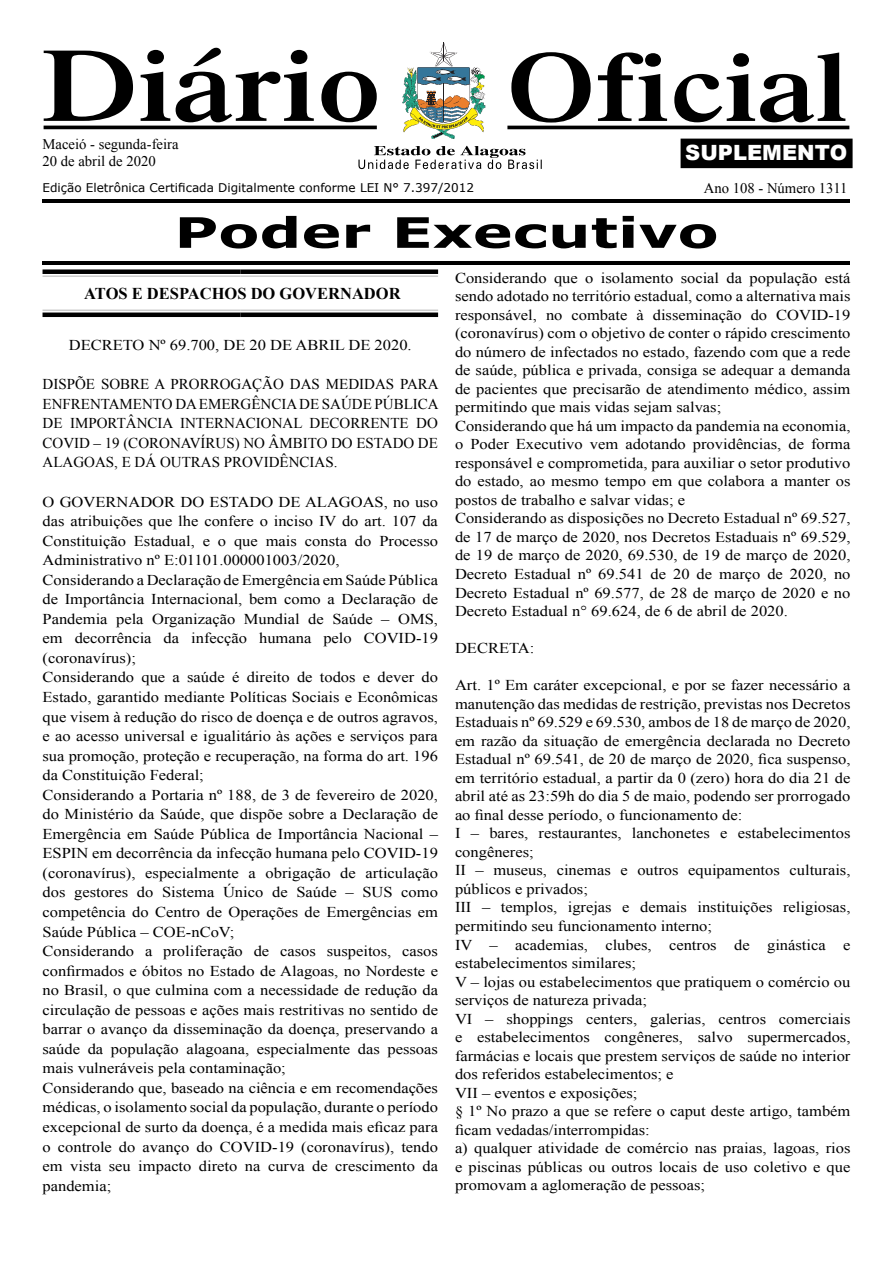
<style>
.page{position:relative;width:893px;height:1263px;background:#fff}
.page>*{position:absolute;margin:0;border:0;box-sizing:border-box;transform-origin:0 0}
.t1{font:700 42px "Verdana";color:#000;scale:1.43 1}
.t2{font:900 21px "Arial";color:#fff}
.t3{font:700 16.5px "Times New Roman";color:#000}
.t4{font:15px/18.6px "Times New Roman";color:#000;scale:1.1 1}
.t5{font:15px/19.5px "Times New Roman";color:#000;text-align:justify}
.t6{font:14.7px/17.5px "Times New Roman";color:#000}
.t7{font:12px "Verdana";color:#000}
</style>
<div class="page">
<hr style="left:507px;top:126px;width:342px;height:3px;background:#000">
<svg style="left:44px;top:43px;width:801px;height:126px"></svg>
<hr style="left:43px;top:261px;width:807px;height:4px;background:#000">
<hr style="left:43px;top:200px;width:807px;height:3px;background:#000">
<div style="left:43px;top:269px;width:197px;height:5px;background:#000"></div>
<div style="left:240px;top:269px;width:198px;height:5px;background:#000"></div>
<hr style="left:240px;top:309px;width:198px;height:2px;background:#ccc">
<hr style="left:43px;top:275px;width:197px;height:2px;background:#ccc">
<hr style="left:240px;top:275px;width:198px;height:2px;background:#ccc">
<hr style="left:43px;top:309px;width:197px;height:2px;background:#ccc">
<div style="left:43px;top:312px;width:197px;height:5px;background:#000"></div>
<div style="left:240px;top:312px;width:198px;height:5px;background:#000"></div>
<div style="left:681px;top:139px;width:171px;height:28px;background:#000"></div>
<div style="left:681px;top:139px;width:172px;height:29px;border:2px solid #000"></div>
<p class="t6" style="left:43px;top:135px;width:138px">Maceió - segunda-feira<br>20 de abril de 2020</p>
<p class="t7" style="left:43px;top:179px;width:433px">Edição Eletrônica Certificada Digitalmente conforme LEI N° 7.397/2012</p>
<p class="t6" style="left:704px;top:179px;width:145px">Ano 108 - Número 1311</p>
<h1 class="t1" style="left:174px;top:203px;width:382px">Poder Executivo</h1>
<p class="t3" style="left:84px;top:282px;width:318px">ATOS E DESPACHOS DO GOVERNADOR</p>
<h2 class="t2" style="left:685px;top:137px;width:164px">SUPLEMENTO</h2>
<p class="t4" style="left:455px;top:268px;width:361px">Considerando que o isolamento social da população está sendo adotado no território estadual, como a alternativa mais responsável, no combate à disseminação do COVID-19 (coronavírus) com o objetivo de conter o rápido crescimento do número de infectados no estado, fazendo com que a rede de saúde, pública e privada, consiga se adequar a demanda de pacientes que precisarão de atendimento médico, assim permitindo que mais vidas sejam salvas;<br>Considerando que há um impacto da pandemia na economia, o Poder Executivo vem adotando providências, de forma responsável e comprometida, para auxiliar o setor produtivo do estado, ao mesmo tempo em que colabora a manter os postos de trabalho e salvar vidas; e<br>Considerando as disposições no Decreto Estadual nº 69.527, de 17 de março de 2020, nos Decretos Estaduais nº 69.529, de 19 de março de 2020, 69.530, de 19 de março de 2020, Decreto Estadual nº 69.541 de 20 de março de 2020, no Decreto Estadual nº 69.577, de 28 de março de 2020 e no Decreto Estadual n° 69.624, de 6 de abril de 2020.</p>
<p class="t4" style="left:455px;top:638px;width:74px">DECRETA:</p>
<p class="t4" style="left:455px;top:676px;width:361px">Art. 1º Em caráter excepcional, e por se fazer necessário a manutenção das medidas de restrição, previstas nos Decretos Estaduais nº 69.529 e 69.530, ambos de 18 de março de 2020, em razão da situação de emergência declarada no Decreto Estadual nº 69.541, de 20 de março de 2020, fica suspenso, em território estadual, a partir da 0 (zero) hora do dia 21 de abril até as 23:59h do dia 5 de maio, podendo ser prorrogado ao final desse período, o funcionamento de:<br>I – bares, restaurantes, lanchonetes e estabelecimentos congêneres;<br>II – museus, cinemas e outros equipamentos culturais, públicos e privados;<br>III – templos, igrejas e demais instituições religiosas, permitindo seu funcionamento interno;<br>IV – academias, clubes, centros de ginástica e estabelecimentos similares;<br>V – lojas ou estabelecimentos que pratiquem o comércio ou serviços de natureza privada;<br>VI – shoppings centers, galerias, centros comerciais e estabelecimentos congêneres, salvo supermercados, farmácias e locais que prestem serviços de saúde no interior dos referidos estabelecimentos; e<br>VII – eventos e exposições;<br>§ 1º No prazo a que se refere o caput deste artigo, também ficam vedadas/interrompidas:<br>a) qualquer atividade de comércio nas praias, lagoas, rios e piscinas públicas ou outros locais de uso coletivo e que promovam a aglomeração de pessoas;</p>
<p class="t4" style="left:69px;top:336px;width:313px">DECRETO Nº 69.700, DE 20 DE ABRIL DE 2020.</p>
<p class="t5" style="left:43px;top:374px;width:398px">DISPÕE SOBRE A PRORROGAÇÃO DAS MEDIDAS PARA ENFRENTAMENTO DA EMERGÊNCIA DE SAÚDE PÚBLICA DE IMPORTÂNCIA INTERNACIONAL DECORRENTE DO COVID – 19 (CORONAVÍRUS) NO ÂMBITO DO ESTADO DE ALAGOAS, E DÁ OUTRAS PROVIDÊNCIAS.</p>
<p class="t4" style="left:43px;top:491px;width:361px;line-height:19.5px">O GOVERNADOR DO ESTADO DE ALAGOAS, no uso das atribuições que lhe confere o inciso IV do art. 107 da Constituição Estadual, e o que mais consta do Processo Administrativo nº E:01101.000001003/2020,<br>Considerando a Declaração de Emergência em Saúde Pública de Importância Internacional, bem como a Declaração de Pandemia pela Organização Mundial de Saúde – OMS, em decorrência da infecção humana pelo COVID-19 (coronavírus);<br>Considerando que a saúde é direito de todos e dever do Estado, garantido mediante Políticas Sociais e Econômicas que visem à redução do risco de doença e de outros agravos, e ao acesso universal e igualitário às ações e serviços para sua promoção, proteção e recuperação, na forma do art. 196 da Constituição Federal;<br>Considerando a Portaria nº 188, de 3 de fevereiro de 2020, do Ministério da Saúde, que dispõe sobre a Declaração de Emergência em Saúde Pública de Importância Nacional – ESPIN em decorrência da infecção humana pelo COVID-19 (coronavírus), especialmente a obrigação de articulação dos gestores do Sistema Único de Saúde – SUS como competência do Centro de Operações de Emergências em Saúde Pública – COE-nCoV;<br>Considerando a proliferação de casos suspeitos, casos confirmados e óbitos no Estado de Alagoas, no Nordeste e no Brasil, o que culmina com a necessidade de redução da circulação de pessoas e ações mais restritivas no sentido de barrar o avanço da disseminação da doença, preservando a saúde da população alagoana, especialmente das pessoas mais vulneráveis pela contaminação;<br>Considerando que, baseado na ciência e em recomendações médicas, o isolamento social da população, durante o período excepcional de surto da doença, é a medida mais eficaz para o controle do avanço do COVID-19 (coronavírus), tendo em vista seu impacto direto na curva de crescimento da pandemia;</p>
</div>
